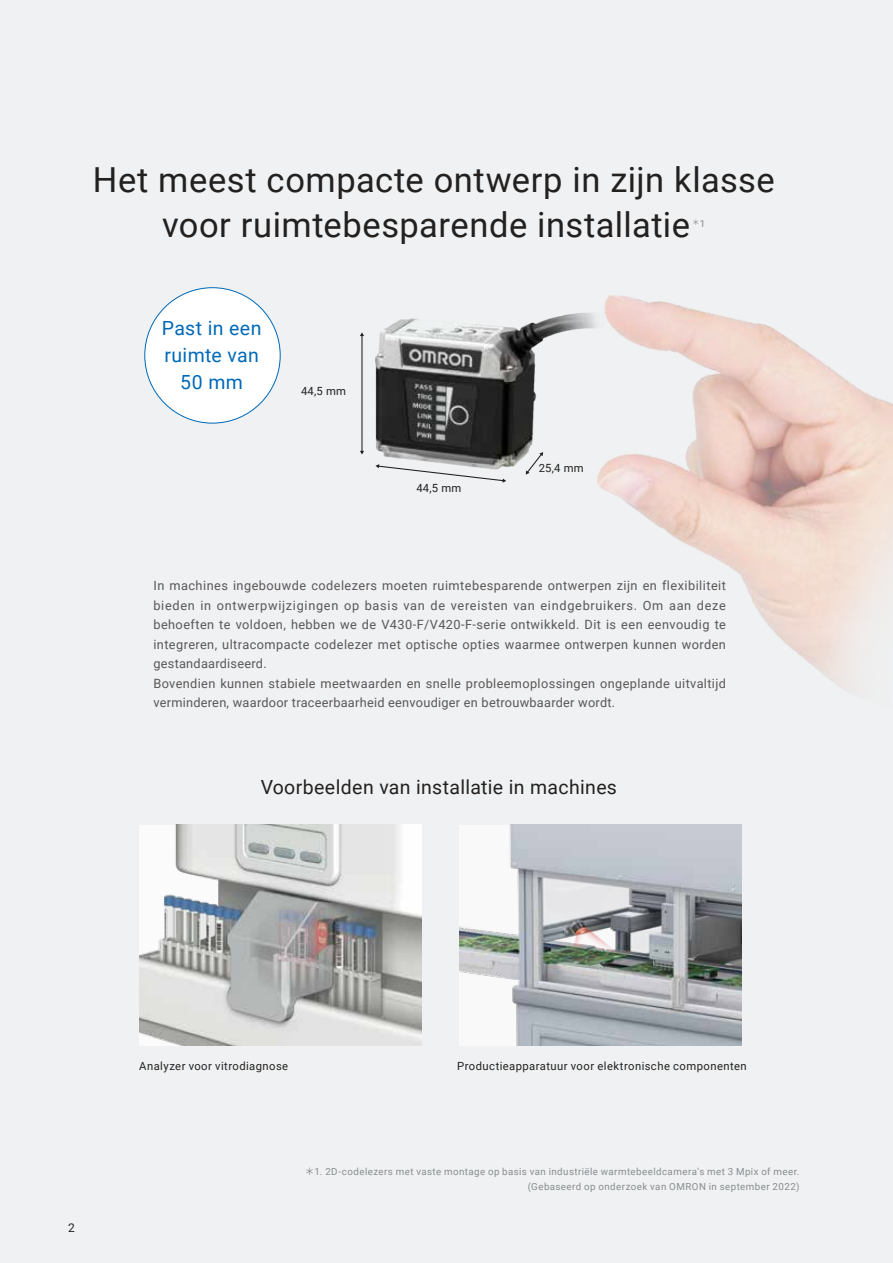
<style>
.page{position:relative;width:893px;height:1263px;background:#eff1f2}
.page>*{position:absolute;margin:0;border:0;box-sizing:border-box;transform-origin:0 0}
.t1{font:34.5px/45px "Roboto";letter-spacing:.015em;color:#232120;text-align:center}
.t2{font:19.5px "Roboto";letter-spacing:.015em;color:#232120}
.t3{font:19.5px/27px "Roboto";letter-spacing:.015em;color:#0069b7;text-align:center}
.t4{font:12.75px/19.5px "Roboto";letter-spacing:.035em;color:#5a5757}
.t5{font:12px "Roboto";color:#232120}
.t6{font:11.25px "Roboto";letter-spacing:.04em;color:#232120}
.t7{font:9.75px/15px "Roboto";letter-spacing:.045em;color:#888d90;text-align:right}
.t8{font:7.5px "Source Han Sans";color:#888d90}
.s1{font-family:"Roboto";font-size:9.75px}
.s2{font-family:"Source Han Sans"}
</style>
<div class="page">
<img style="left:139px;top:825px;width:283px;height:220px">
<img style="left:459px;top:825px;width:283px;height:220px">
<img style="left:360px;top:295px;width:533px;height:395px">
<svg style="left:375px;top:464px;width:131px;height:19px"></svg>
<svg style="left:526px;top:452px;width:17px;height:22px"></svg>
<hr style="left:361px;top:335px;width:1px;height:116px;background:#1f1e1d">
<svg style="left:360px;top:332px;width:4px;height:4px"></svg>
<svg style="left:360px;top:451px;width:4px;height:3px"></svg>
<div style="left:145px;top:288px;width:135px;height:135px;background:#fff;border-radius:50%"></div>
<h1 class="t1" style="left:93px;top:156px;width:683px">Het meest compacte ontwerp in zijn klasse voor ruimtebesparende installatie</h1>
<p class="t8" style="left:692px;top:218px;width:15px">＊<span class="s1">1</span></p>
<h2 class="t3" style="left:162px;top:314px;width:101px">Past in een ruimte van<br>50 mm</h2>
<p class="t6" style="left:301px;top:384px;width:47px">44,5 mm</p>
<p class="t6" style="left:416px;top:480px;width:47px">44,5 mm</p>
<p class="t6" style="left:539px;top:460px;width:47px">25,4 mm</p>
<p class="t4" style="left:153px;top:575px;width:574px">In machines ingebouwde codelezers moeten ruimtebesparende ontwerpen zijn en flexibiliteit bieden in ontwerpwijzigingen op basis van de vereisten van eindgebruikers. Om aan deze behoeften te voldoen, hebben we de V430-F/V420-F-serie ontwikkeld. Dit is een eenvoudig te integreren, ultracompacte codelezer met optische opties waarmee ontwerpen kunnen worden gestandaardiseerd.<br>Bovendien kunnen stabiele meetwaarden en snelle probleemoplossingen ongeplande uitvaltijd verminderen, waardoor traceerbaarheid eenvoudiger en betrouwbaarder wordt.</p>
<h2 class="t2" style="left:261px;top:774px;width:358px">Voorbeelden van installatie in machines</h2>
<p class="t5" style="left:68px;top:1219px;width:8px">2</p>
<p class="t6" style="left:139px;top:1058px;width:150px">Analyzer voor vitrodiagnose</p>
<p class="t6" style="left:457px;top:1058px;width:291px">Productieapparatuur voor elektronische componenten</p>
<p class="t7" style="left:305px;top:1163px;width:496px"><span class="s2">＊</span>1. 2D-codelezers met vaste montage op basis van industriële warmtebeeldcamera's met 3 Mpix of meer. (Gebaseerd op onderzoek van OMRON in september 2022)</p>
</div>
